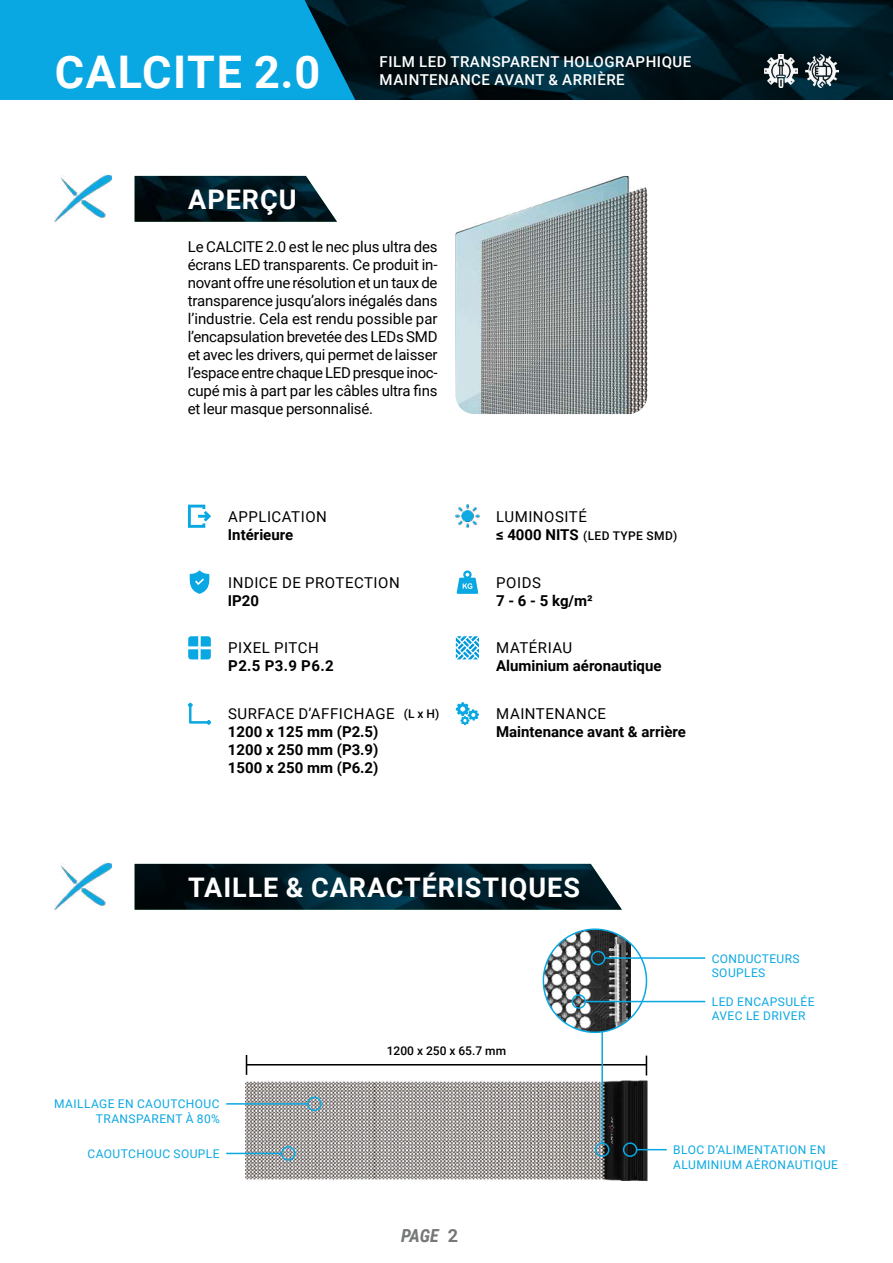
<style>
.page{position:relative;width:893px;height:1263px;background:#fff}
.page>*{position:absolute;margin:0;border:0;box-sizing:border-box;transform-origin:0 0}
.t1{font:700 45px "Roboto";letter-spacing:.035em;color:#fff}
.t2{font:700 27px "Roboto";letter-spacing:.035em;color:#fff}
.t3{font:italic 700 18px "Roboto Condensed";color:#767778}
.t4{font:15px/18px "Roboto";letter-spacing:.035em;color:#000;text-align:justify}
.t5{font:700 15px/18px "Roboto";color:#000;text-align:justify}
.t6{font:500 15px/18px "Roboto";letter-spacing:.035em;color:#fff}
.t7{font:12px/14.4px "Roboto";letter-spacing:.035em;color:#0aa8e2}
.t8{font:500 12px "Roboto";letter-spacing:.035em;color:#000}
.t9{font:500 12px "Roboto";letter-spacing:.015em;color:#000}
.s1{font-weight:700;font-size:15px}
.s2{font-family:"Roboto";font-style:normal;color:#787677}
</style>
<div class="page">
<img style="left:135px;top:864px;width:487px;height:46px">
<img style="left:54px;top:864px;width:58px;height:45px">
<img style="left:135px;top:176px;width:202px;height:46px">
<img style="left:54px;top:176px;width:58px;height:46px">
<img style="left:455px;top:176px;width:192px;height:238px">
<svg style="left:189px;top:570px;width:21px;height:24px"></svg>
<svg style="left:188px;top:636px;width:23px;height:23px"></svg>
<svg style="left:188px;top:505px;width:23px;height:23px"></svg>
<svg style="left:456px;top:636px;width:23px;height:23px"></svg>
<svg style="left:456px;top:702px;width:23px;height:23px"></svg>
<svg style="left:457px;top:570px;width:21px;height:24px"></svg>
<svg style="left:188px;top:702px;width:23px;height:23px"></svg>
<img style="left:456px;top:505px;width:23px;height:23px">
<img style="left:543px;top:929px;width:88px;height:103px">
<div style="left:543px;top:928px;width:104px;height:105px;border:2px solid #0aa8e2;border-radius:50%"></div>
<img style="left:246px;top:1080px;width:401px;height:100px">
<img style="left:610px;top:1118px;width:5px;height:25px">
<hr style="left:246px;top:1064px;width:400px;height:1px;background:#000">
<svg style="left:646px;top:1055px;width:1px;height:20px"></svg>
<svg style="left:246px;top:1055px;width:1px;height:20px"></svg>
<div style="left:623px;top:1142px;width:14px;height:15px;border:2px solid #0aa8e2;border-radius:50%"></div>
<div style="left:595px;top:1142px;width:14px;height:15px;border:2px solid #0aa8e2;border-radius:50%"></div>
<div style="left:307px;top:1096px;width:15px;height:15px;border:2px solid #0aa8e2;border-radius:50%"></div>
<div style="left:281px;top:1146px;width:15px;height:15px;border:2px solid #0aa8e2;border-radius:50%"></div>
<div style="left:591px;top:951px;width:14px;height:14px;border:2px solid #0aa8e2;border-radius:50%"></div>
<div style="left:572px;top:994px;width:14px;height:15px;border:2px solid #0aa8e2;border-radius:50%"></div>
<hr style="left:637px;top:1149px;width:30px;height:1px;background:#0aa8e2">
<hr style="left:601px;top:1032px;width:2px;height:111px;background:#0aa8e2">
<hr style="left:226px;top:1103px;width:82px;height:1px;background:#0aa8e2">
<hr style="left:226px;top:1153px;width:56px;height:1px;background:#0aa8e2">
<hr style="left:604px;top:957px;width:101px;height:2px;background:#0aa8e2">
<hr style="left:585px;top:1001px;width:120px;height:1px;background:#0aa8e2">
<img style="left:355px;top:0;width:538px;height:100px">
<svg style="left:0;top:0;width:355px;height:100px;background:#099dd3"></svg>
<img style="left:805px;top:54px;width:34px;height:34px">
<img style="left:764px;top:54px;width:34px;height:34px">
<h1 class="t1" style="left:55px;top:40px;width:267px">CALCITE 2.0</h1>
<p class="t6" style="left:380px;top:53px;width:313px">FILM LED TRANSPARENT HOLOGRAPHIQUE<br>MAINTENANCE AVANT &amp; ARRIÈRE</p>
<h2 class="t2" style="left:188px;top:180px;width:110px">APERÇU</h2>
<p class="t4" style="left:188px;top:237px;width:251px">Le CALCITE 2.0 est le nec plus ultra des écrans LED transparents. Ce produit in&shy;novant offre une résolution et un taux de transparence jusqu’alors inégalés dans l’industrie. Cela est rendu possible par l’encapsulation brevetée des LEDs SMD et avec les drivers, qui permet de laisser l’espace entre chaque LED presque inoc&shy;cupé mis à part par les câbles ultra fins et leur masque personnalisé.</p>
<p class="t4" style="left:228px;top:507px;width:100px">APPLICATION</p>
<p class="t5" style="left:228px;top:525px;width:67px">Intérieure</p>
<p class="t4" style="left:228px;top:573px;width:173px">INDICE DE PROTECTION</p>
<p class="t5" style="left:228px;top:591px;width:33px">IP20</p>
<p class="t4" style="left:228px;top:638px;width:92px">PIXEL PITCH</p>
<p class="t5" style="left:228px;top:656px;width:107px">P2.5 P3.9 P6.2</p>
<p class="t4" style="left:228px;top:704px;width:168px">SURFACE D’AFFICHAGE</p>
<p class="t5" style="left:228px;top:722px;width:152px">1200 x 125 mm (P2.5)<br>1200 x 250 mm (P3.9)<br>1500 x 250 mm (P6.2)</p>
<p class="t9" style="left:404px;top:705px;width:37px">(L x H)</p>
<p class="t4" style="left:496px;top:507px;width:92px">LUMINOSITÉ</p>
<p class="t8" style="left:496px;top:527px;width:183px"><span class="s1">≤ 4000 NITS</span> (LED TYPE SMD)</p>
<p class="t4" style="left:496px;top:573px;width:46px">POIDS</p>
<p class="t5" style="left:496px;top:591px;width:98px">7 - 6 - 5 kg/m²</p>
<p class="t4" style="left:496px;top:638px;width:78px">MATÉRIAU</p>
<p class="t5" style="left:496px;top:656px;width:167px">Aluminium aéronautique</p>
<p class="t4" style="left:496px;top:704px;width:111px">MAINTENANCE</p>
<p class="t5" style="left:496px;top:722px;width:191px">Maintenance avant &amp; arrière</p>
<h2 class="t2" style="left:188px;top:868px;width:393px">TAILLE &amp; CARACTÉRISTIQUES</h2>
<p class="t7" style="left:54px;top:1096px;width:167px;text-align:right">MAILLAGE EN CAOUTCHOUC<br>TRANSPARENT À 80%</p>
<p class="t7" style="left:88px;top:1146px;width:134px">CAOUTCHOUC SOUPLE</p>
<p class="t9" style="left:387px;top:1043px;width:121px">1200 x 250 x 65.7 mm</p>
<p class="t3" style="left:401px;top:1223px;width:59px">PAGE <span class="s2">2</span></p>
<p class="t7" style="left:712px;top:951px;width:89px">CONDUCTEURS<br>SOUPLES</p>
<p class="t7" style="left:712px;top:994px;width:104px">LED ENCAPSULÉE<br>AVEC LE DRIVER</p>
<p class="t7" style="left:673px;top:1142px;width:166px">BLOC D’ALIMENTATION EN<br>ALUMINIUM AÉRONAUTIQUE</p>
</div>
